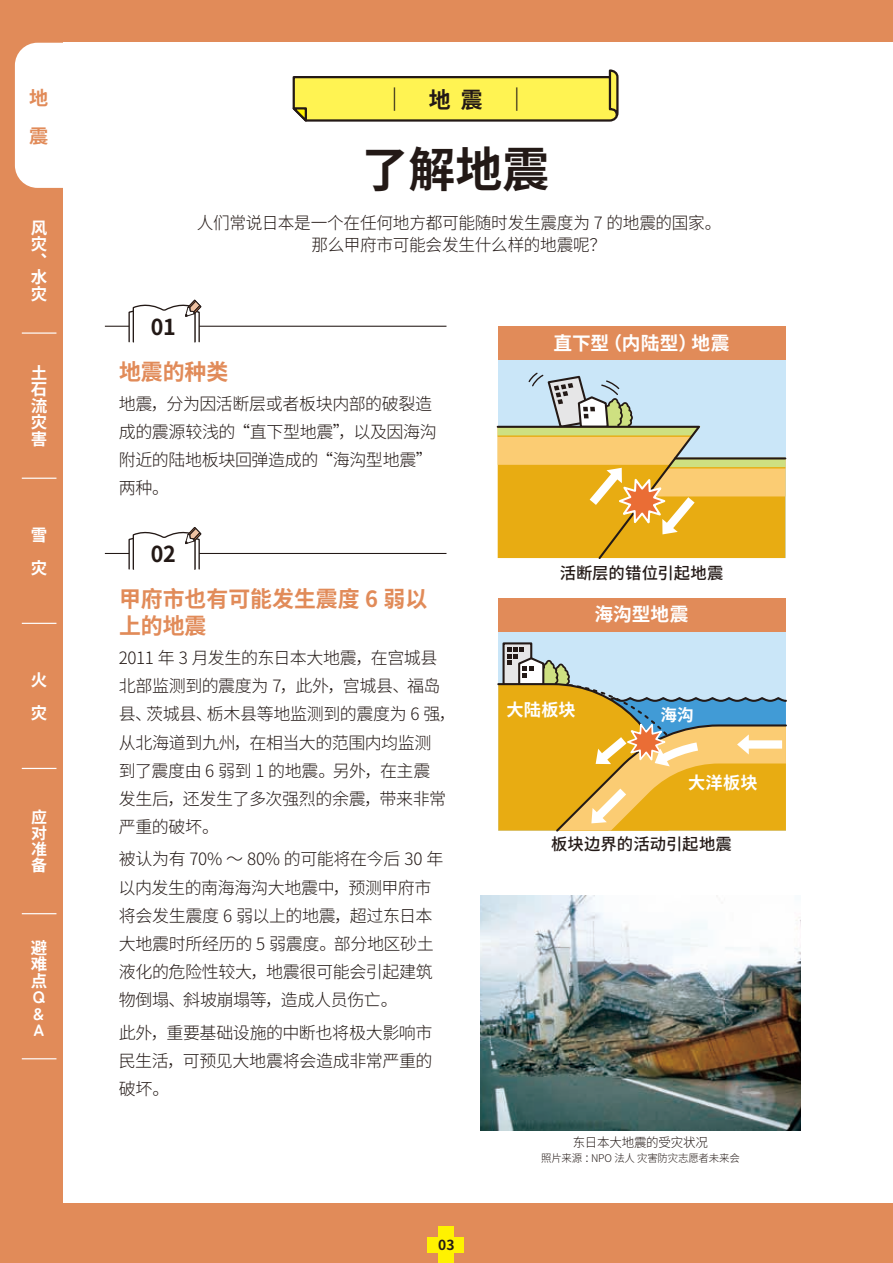
<style>
.page{position:relative;width:893px;height:1263px;background:#e18b59}
.page>*{position:absolute;margin:0;border:0;box-sizing:border-box;transform-origin:0 0}
.t1{font:700 47.85px "Source Han Sans CN";color:#231916}
.t2{font:700 23.4px "Source Han Sans CN";color:#231916}
.t3{font:700 22.35px/27px "Source Han Sans CN";color:#e18b59}
.t4{font:700 21.9px "Source Han Sans CN";color:#231916}
.t5{font:700 19.2px/38.2px "Source Han Sans";color:#e18b59}
.t6{font:700 18.75px "Source Han Sans CN";color:#fff}
.t7{font:700 17.1px "Source Han Sans CN";letter-spacing:.015em;color:#fff}
.t8{font:300 16.95px/28.2px "Source Han Sans CN";letter-spacing:-.02em;color:#231916}
.t9{font:700 16.65px "Source Han Sans CN";color:#fff}
.t10{font:700 16.5px/16.5px "Source Han Sans";color:#fff;text-align:justify}
.t11{font:700 16.5px/16.5px "Zen Maru Gothic";color:#fff;text-align:justify}
.t12{font:500 16.35px "Source Han Sans CN";letter-spacing:.005em;color:#231916}
.t13{font:700 15.9px/15.9px "Source Han Sans";color:#fff;text-align:justify}
.t14{font:700 13.8px "Source Han Sans CN";color:#231916}
.t15{font:300 12.75px "Source Han Sans CN";letter-spacing:-.015em;color:#231916}
.t16{font:300 10.65px "Source Han Sans CN";letter-spacing:-.015em;color:#231916}
.s1{font-size:22.35px}
</style>
<div class="page">
<div style="left:64px;top:42px;width:829px;height:1161px;background:#fff"></div>
<svg style="left:15px;top:43px;width:49px;height:145px"></svg>
<hr style="left:22px;top:332px;width:34px;height:2px;background:#fff">
<hr style="left:22px;top:478px;width:34px;height:1px;background:#fff">
<hr style="left:22px;top:623px;width:34px;height:1px;background:#fff">
<hr style="left:22px;top:768px;width:34px;height:1px;background:#fff">
<hr style="left:22px;top:913px;width:34px;height:1px;background:#fff">
<hr style="left:22px;top:1058px;width:34px;height:1px;background:#fff">
<svg style="left:292px;top:69px;width:327px;height:53px;background:#e8de64"></svg>
<hr style="left:105px;top:326px;width:341px;height:1px;background:#231916">
<hr style="left:105px;top:553px;width:341px;height:1px;background:#231916">
<img style="left:480px;top:895px;width:320px;height:235px">
<div style="left:498px;top:630px;width:288px;height:201px;background:#cae6f8"></div>
<svg style="left:505px;top:645px;width:24px;height:3px"></svg>
<div style="left:502px;top:642px;width:30px;height:44px;border:2px solid #231916"></div>
<div style="left:498px;top:357px;width:287px;height:201px;background:#cae6f8"></div>
<svg style="left:496px;top:371px;width:291px;height:188px"></svg>
<div style="left:498px;top:326px;width:287px;height:34px;background:#e18b59"></div>
<div style="left:498px;top:598px;width:287px;height:33px;background:#e18b59"></div>
<svg style="left:497px;top:648px;width:290px;height:184px"></svg>
<svg style="left:128px;top:527px;width:74px;height:43px"></svg>
<svg style="left:128px;top:299px;width:74px;height:44px"></svg>
<div style="left:438px;top:1227px;width:16px;height:36px;background:#fff200"></div>
<div style="left:428px;top:1237px;width:36px;height:16px;background:#fff200"></div>
<p class="t5" style="left:29px;top:79px;width:20px">地震</p>
<p class="t10" style="left:31px;top:220px;width:18px">风灾︑水灾</p>
<p class="t10" style="left:31px;top:365px;width:18px">土石流灾害</p>
<p class="t10" style="left:31px;top:518px;width:18px;line-height:33px">雪灾</p>
<p class="t10" style="left:31px;top:664px;width:18px;line-height:33px">火灾</p>
<p class="t13" style="left:31px;top:810px;width:17px">应对准备</p>
<p class="t10" style="left:31px;top:940px;width:18px">避难点</p>
<p class="t11" style="left:33px;top:988px;width:14px">Q &amp; A</p>
<h2 class="t2" style="left:383px;top:86px;width:147px">｜　<span class="s1">地 震</span>　｜</h2>
<h1 class="t1" style="left:362px;top:143px;width:189px">了解地震</h1>
<p class="t8" style="left:197px;top:212px;width:526px;line-height:22.4px;text-align:center">人们常说日本是一个在任何地方都可能随时发生震度为 7 的地震的国家。那么甲府市可能会发生什么样的地震呢？</p>
<p class="t4" style="left:151px;top:315px;width:26px">01</p>
<p class="t6" style="left:554px;top:332px;width:177px">直下型（内陆型）地震</p>
<h3 class="t3" style="left:119px;top:359px;width:111px">地震的种类</h3>
<p class="t8" style="left:119px;top:390px;width:320px">地震，分为因活断层或者板块内部的破裂造成的震源较浅的“直下型地震”，以及因海沟附近的陆地板块回弹造成的“海沟型地震”两种。</p>
<p class="t4" style="left:151px;top:542px;width:27px">02</p>
<h3 class="t3" style="left:119px;top:586px;width:310px">甲府市也有可能发生震度 6 弱以上的地震</h3>
<p class="t8" style="left:119px;top:644px;width:339px">2011 年 3 月发生的东日本大地震，在宫城县北部监测到的震度为 7，此外，宫城县、福岛县、茨城县、栃木县等地监测到的震度为 6 强，从北海道到九州，在相当大的范围内均监测<br>到了震度由 6 弱到 1 的地震。另外，在主震<br>发生后，还发生了多次强烈的余震，带来非常严重的破坏。</p>
<p class="t8" style="left:119px;top:845px;width:326px">被认为有 70% ～ 80% 的可能将在今后 30 年以内发生的南海海沟大地震中，预测甲府市将会发生震度 6 弱以上的地震，超过东日本大地震时所经历的 5 弱震度。部分地区砂土液化的危险性较大，地震很可能会引起建筑物倒塌、斜坡崩塌等，造成人员伤亡。</p>
<p class="t8" style="left:119px;top:1019px;width:315px;text-align:justify">此外，重要基础设施的中断也将极大影响市民生活，可预见大地震将会造成非常严重的破坏。</p>
<p class="t14" style="left:438px;top:1237px;width:18px">03</p>
<p class="t12" style="left:560px;top:563px;width:165px">活断层的错位引起地震</p>
<p class="t6" style="left:595px;top:604px;width:95px">海沟型地震</p>
<p class="t7" style="left:507px;top:700px;width:71px">大陆板块</p>
<p class="t9" style="left:660px;top:706px;width:35px">海沟</p>
<p class="t7" style="left:688px;top:773px;width:71px">大洋板块</p>
<p class="t12" style="left:551px;top:834px;width:182px">板块边界的活动引起地震</p>
<p class="t15" style="left:573px;top:1135px;width:136px">东日本大地震的受灾状况</p>
<p class="t16" style="left:541px;top:1152px;width:200px">照片来源：NPO 法人 灾害防灾志愿者未来会</p>
</div>
